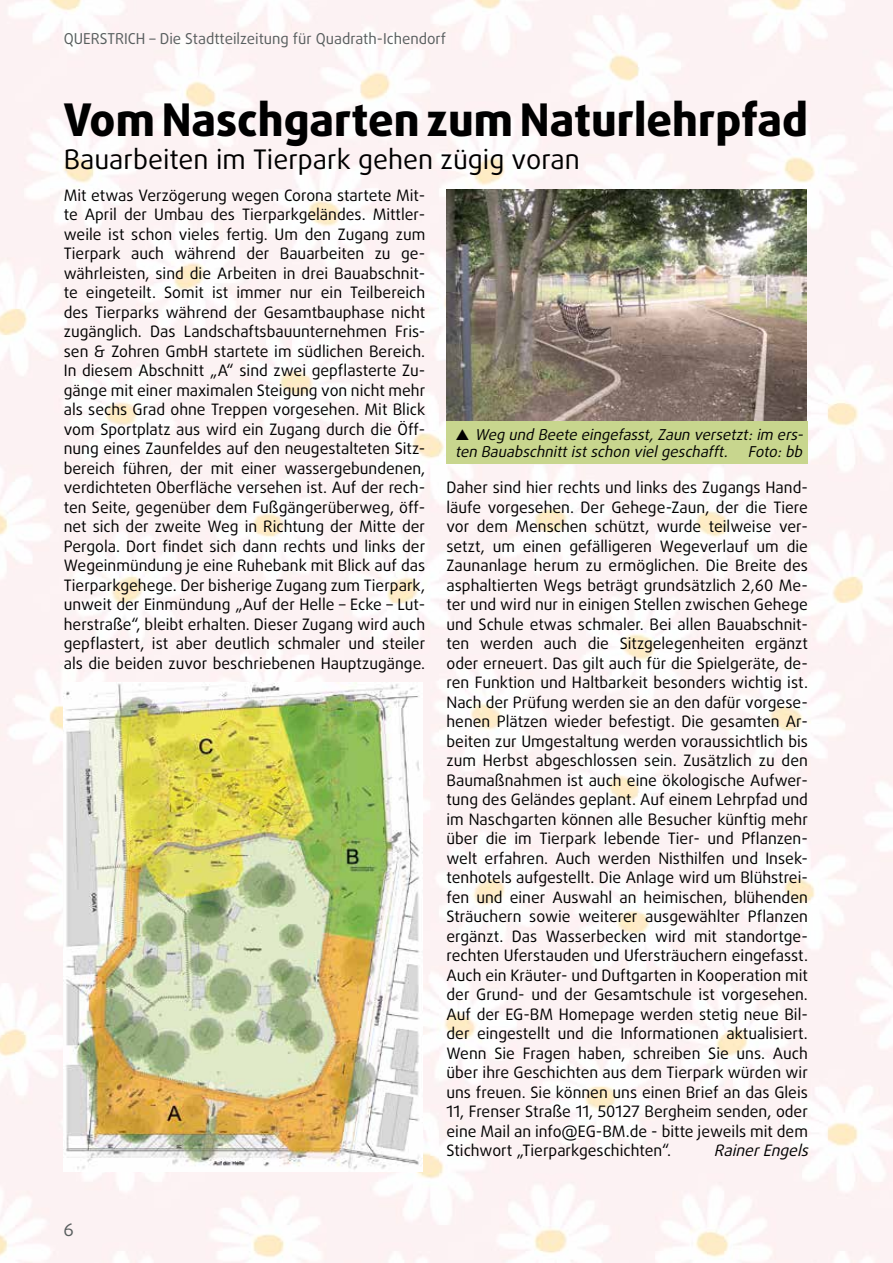
<style>
.page{position:relative;width:893px;height:1263px;background:#fff}
.page>*{position:absolute;margin:0;border:0;box-sizing:border-box;transform-origin:0 0}
.t1{font:800 45px "Daxline Pro";color:#000}
.t2{font:27px "Daxline Pro";color:#000}
.t3{font:18px "Daxline Pro";color:#585e5e}
.t4{font:15.75px/19.5px "Daxline Pro";color:#000;text-align:justify}
.t5{font:italic 15.75px "Daxline Pro";color:#000}
.t6{font:italic 15px/16.5px "Daxline Pro";color:#000;text-align:right}
.t7{font:15px "Daxline Pro";color:#585e5e}
</style>
<div class="page">
<img style="left:0;top:0;width:893px;height:1263px">
<img style="left:446px;top:190px;width:360px;height:231px">
<img style="left:64px;top:682px;width:358px;height:489px">
<div style="left:446px;top:421px;width:362px;height:43px;background:#c8d68e"></div>
<p class="t7" style="left:64px;top:28px;width:384px">QUERSTRICH – Die Stadtteilzeitung für Quadrath-Ichendorf</p>
<h1 class="t1" style="left:64px;top:90px;width:746px">Vom Naschgarten zum Naturlehrpfad</h1>
<h2 class="t2" style="left:64px;top:142px;width:518px">Bauarbeiten im Tierpark gehen zügig voran</h2>
<p class="t4" style="left:64px;top:185px;width:363px">Mit etwas Verzögerung wegen Corona startete Mit&shy;te April der Umbau des Tierparkgeländes. Mittler&shy;weile ist schon vieles fertig. Um den Zugang zum Tierpark auch während der Bauarbeiten zu ge&shy;währleisten, sind die Arbeiten in drei Bauabschnit&shy;te eingeteilt. Somit ist immer nur ein Teilbereich des Tierparks während der Gesamtbauphase nicht zugänglich. Das Landschaftsbauunternehmen Fris&shy;sen &amp; Zohren GmbH startete im südlichen Bereich.<br>In diesem Abschnitt „A“ sind zwei gepflasterte Zu&shy;gänge mit einer maximalen Steigung von nicht mehr als sechs Grad ohne Treppen vorgesehen. Mit Blick vom Sportplatz aus wird ein Zugang durch die Öff&shy;nung eines Zaunfeldes auf den neugestalteten Sitz&shy;bereich führen, der mit einer wassergebundenen, verdichteten Oberfläche versehen ist. Auf der rech&shy;ten Seite, gegenüber dem Fußgängerüberweg, öff&shy;net sich der zweite Weg in Richtung der Mitte der Pergola. Dort findet sich dann rechts und links der Wegeinmündung je eine Ruhebank mit Blick auf das Tierparkgehege. Der bisherige Zugang zum Tierpark, unweit der Einmündung „Auf der Helle – Ecke – Lut&shy;herstraße“, bleibt erhalten. Dieser Zugang wird auch gepflastert, ist aber deutlich schmaler und steiler als die beiden zuvor beschriebenen Hauptzugänge.</p>
<p class="t6" style="left:455px;top:427px;width:353px">Weg und Beete eingefasst,Zaun versetzt:im ers&shy;ten Bauabschnittistschon vielgeschafft. Foto:bb</p>
<p class="t4" style="left:446px;top:478px;width:363px">Daher sind hier rechts und links des Zugangs Hand&shy;läufe vorgesehen. Der Gehege-Zaun, der die Tiere vor dem Menschen schützt, wurde teilweise ver&shy;setzt, um einen gefälligeren Wegeverlauf um die Zaunanlage herum zu ermöglichen. Die Breite des asphaltierten Wegs beträgt grundsätzlich 2,60 Me&shy;ter und wird nur in einigen Stellen zwischen Gehege und Schule etwas schmaler. Bei allen Bauabschnit&shy;ten werden auch die Sitzgelegenheiten ergänzt oder erneuert. Das gilt auch für die Spielgeräte, de&shy;ren Funktion und Haltbarkeit besonders wichtig ist.<br>Nach der Prüfung werden sie an den dafür vorgese&shy;henen Plätzen wieder befestigt. Die gesamten Ar&shy;beiten zur Umgestaltung werden voraussichtlich bis zum Herbst abgeschlossen sein. Zusätzlich zu den Baumaßnahmen ist auch eine ökologische Aufwer&shy;tung des Geländes geplant. Auf einem Lehrpfad und im Naschgarten können alle Besucher künftig mehr über die im Tierpark lebende Tier- und Pflanzen&shy;welt erfahren. Auch werden Nisthilfen und Insek&shy;tenhotels aufgestellt. Die Anlage wird um Blühstrei&shy;fen und einer Auswahl an heimischen, blühenden Sträuchern sowie weiterer ausgewählter Pflanzen ergänzt. Das Wasserbecken wird mit standortge&shy;rechten Uferstauden und Ufersträuchern eingefasst.<br>Auch ein Kräuter- und Duftgarten in Kooperation mit der Grund- und der Gesamtschule ist vorgesehen.<br>Auf der EG-BM Homepage werden stetig neue Bil&shy;der eingestellt und die Informationen aktualisiert.<br>Wenn Sie Fragen haben, schreiben Sie uns. Auch über ihre Geschichten aus dem Tierpark würden wir uns freuen. Sie können uns einen Brief an das Gleis 11, Frenser Straße 11, 50127 Bergheim senden, oder eine Mail an info@EG-BM.de - bitte jeweils mit dem Stichwort „Tierparkgeschichten“.</p>
<p class="t5" style="left:714px;top:1140px;width:100px">RainerEngels</p>
<p class="t3" style="left:63px;top:1218px;width:12px">6</p>
</div>
